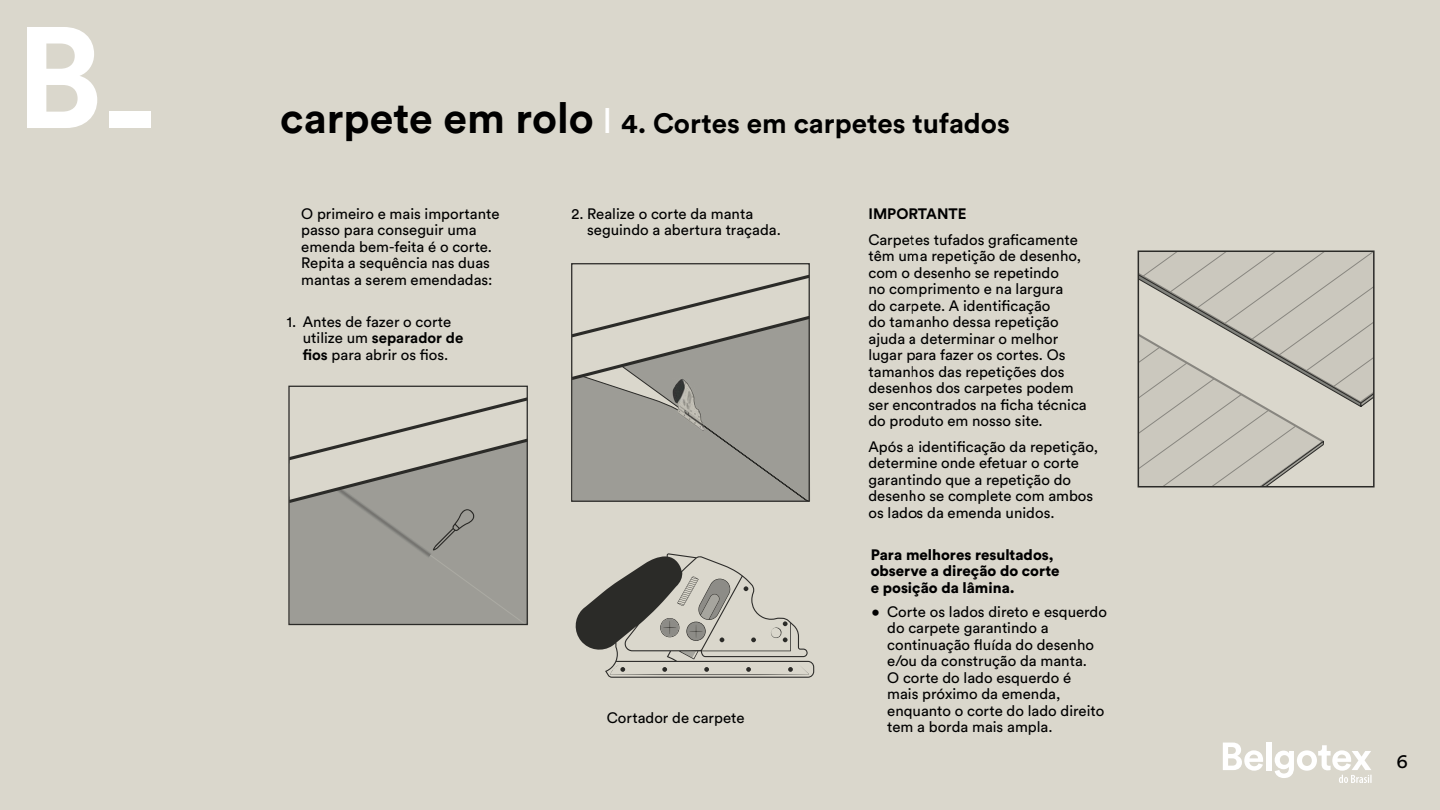
<style>
.page{position:relative;width:1440px;height:810px;background:#dad7cc}
.page>*{position:absolute;margin:0;border:0;box-sizing:border-box;transform-origin:0 0}
.t1{font:700 27.75px "Circular Std";color:#000}
.t2{font:19.5px "Circular Std";color:#000}
.t3{font:15px/16.5px "Circular Std";color:#000}
.t4{font:900 15px/16.5px "Circular Std";color:#000}
.t5{font:700 15px "Circular Std";color:#000}
.s1{font-size:42.75px}
.s2{font-weight:400;font-size:35.25px;color:#fff}
.s3{font-weight:700}
</style>
<div class="page">
<svg style="left:1223px;top:743px;width:40px;height:28px"></svg>
<div style="left:1267px;top:742px;width:5px;height:28px;background:#fff"></div>
<svg style="left:1275px;top:745px;width:97px;height:38px"></svg>
<svg style="left:27px;top:27px;width:70px;height:101px"></svg>
<div style="left:110px;top:112px;width:41px;height:16px;background:#fff"></div>
<svg style="left:290px;top:397px;width:236px;height:226px"></svg>
<div style="left:288px;top:386px;width:240px;height:239px;border:1px solid #000"></div>
<svg style="left:573px;top:275px;width:235px;height:225px"></svg>
<div style="left:571px;top:263px;width:239px;height:239px;border:1px solid #000"></div>
<img style="left:672px;top:378px;width:32px;height:53px">
<svg style="left:575px;top:553px;width:239px;height:125px"></svg>
<svg style="left:1141px;top:254px;width:231px;height:230px"></svg>
<div style="left:1138px;top:251px;width:237px;height:236px;border:2px solid #000"></div>
<h1 class="t1" style="left:280px;top:105px;width:731px"><span class="s1">carpete em rolo</span> <span class="s2">I</span> 4. Cortes em carpetes tufados</h1>
<p class="t3" style="left:301px;top:205px;width:200px">O primeiro e mais importante passo para conseguir uma emenda bem-feita é o corte.<br>Repita a sequência nas duas mantas a serem emendadas:</p>
<p class="t3" style="left:303px;top:313px;width:162px;text-indent:-16px">1. Antes de fazer o corte utilize um <span class="s3">separador de fios</span> para abrir os fios.</p>
<p class="t3" style="left:587px;top:205px;width:195px;text-indent:-16px">2. Realize o corte da manta seguindo a abertura traçada.</p>
<p class="t5" style="left:868px;top:204px;width:100px">IMPORTANTE</p>
<p class="t3" style="left:868px;top:231px;width:220px">Carpetes tufados graficamente têm uma repetição de desenho, com o desenho se repetindo<br>no comprimento e na largura<br>do carpete. A identificação<br>do tamanho dessa repetição ajuda a determinar o melhor lugar para fazer os cortes. Os tamanhos das repetições dos desenhos dos carpetes podem ser encontrados na ficha técnica do produto em nosso site.</p>
<p class="t3" style="left:868px;top:438px;width:231px">Após a identificação da repetição, determine onde efetuar o corte garantindo que a repetição do desenho se complete com ambos os lados da emenda unidos.</p>
<p class="t4" style="left:871px;top:546px;width:190px">Para melhores resultados, observe a direção do corte e posição da lâmina.</p>
<p class="t3" style="left:887px;top:603px;width:221px;text-indent:-16px">• Corte os lados direto e esquerdo do carpete garantindo a continuação fluída do desenho e/ou da construção da manta.<br>O corte do lado esquerdo é<br>mais próximo da emenda, enquanto o corte do lado direito tem a borda mais ampla.</p>
<p class="t3" style="left:607px;top:709px;width:139px">Cortador de carpete</p>
<h2 class="t2" style="left:1396px;top:749px;width:13px">6</h2>
</div>
